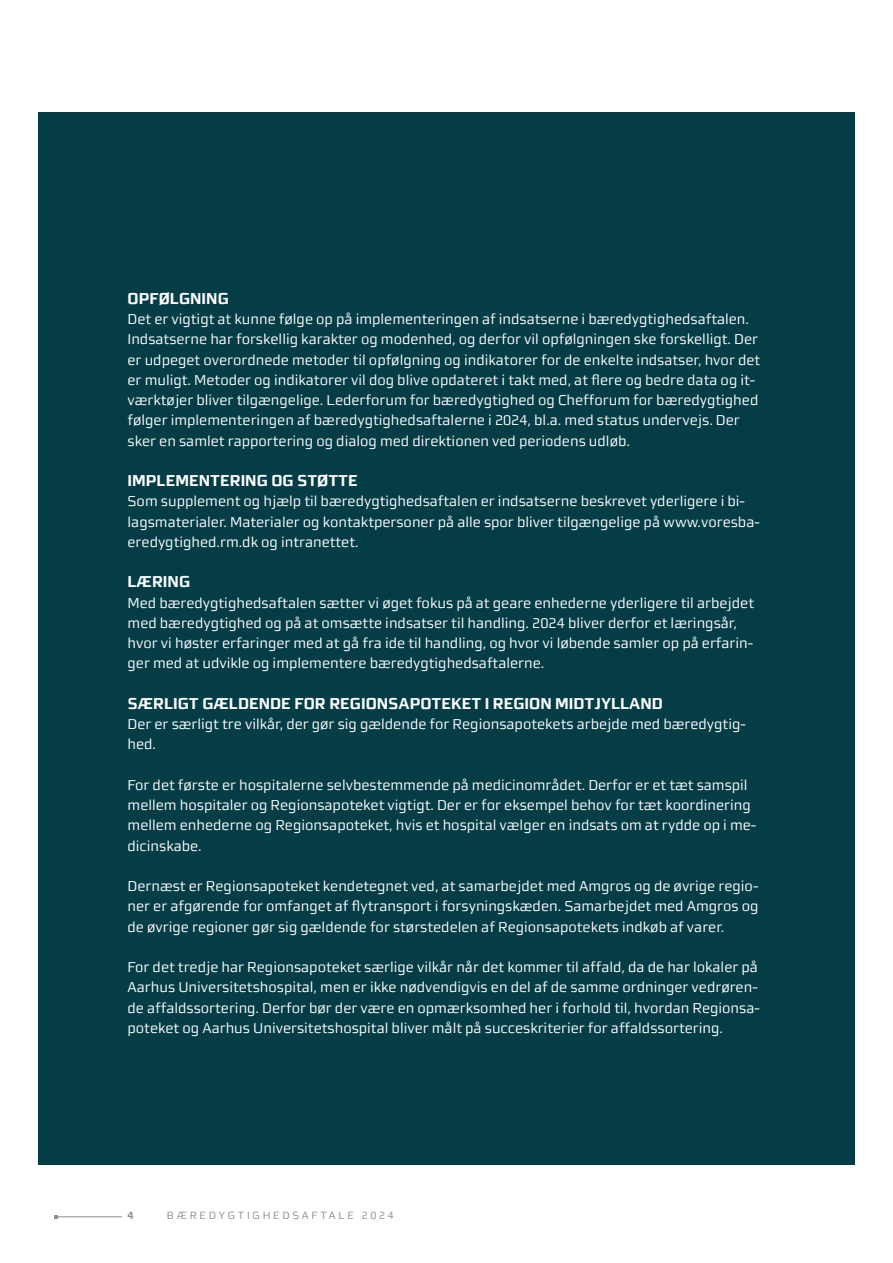
<style>
.page{position:relative;width:893px;height:1263px;background:#fff}
.page>*{position:absolute;margin:0;border:0;box-sizing:border-box;transform-origin:0 0}
.t1{font:700 15.75px "midtsans";color:#fff}
.t2{font:14.25px/20.2px "midtsans";color:#fff}
.t3{font:10.5px "midtsans";letter-spacing:.26em;color:#8a8c8f}
.t4{font:700 10.5px "midtsans";color:#8a8c8f}
</style>
<div class="page">
<div style="left:38px;top:113px;width:817px;height:1052px;background:#053d47"></div>
<hr style="left:55px;top:1216px;width:67px;height:1px;background:#8a8c8f">
<h3 class="t1" style="left:128px;top:289px;width:103px">OPFØLGNING</h3>
<p class="t2" style="left:128px;top:309px;width:634px">Det er vigtigt at kunne følge op på implementeringen af indsatserne i bæredygtighedsaftalen.<br>Indsatserne har forskellig karakter og modenhed, og derfor vil opfølgningen ske forskelligt. Der er udpeget overordnede metoder til opfølgning og indikatorer for de enkelte indsatser, hvor det er muligt. Metoder og indikatorer vil dog blive opdateret i takt med, at flere og bedre data og it&shy;værktøjer bliver tilgængelige. Lederforum for bæredygtighed og Chefforum for bæredygtighed følger implementeringen af bæredygtighedsaftalerne i 2024, bl.a. med status undervejs. Der sker en samlet rapportering og dialog med direktionen ved periodens udløb.</p>
<h3 class="t1" style="left:128px;top:471px;width:232px">IMPLEMENTERING OG STØTTE</h3>
<p class="t2" style="left:128px;top:491px;width:634px">Som supplement og hjælp til bæredygtighedsaftalen er indsatserne beskrevet yderligere i bi&shy;lagsmaterialer. Materialer og kontaktpersoner på alle spor bliver tilgængelige på www.voresba&shy;eredygtighed.rm.dk og intranettet.</p>
<h3 class="t1" style="left:128px;top:573px;width:64px">LÆRING</h3>
<p class="t2" style="left:128px;top:592px;width:628px">Med bæredygtighedsaftalen sætter vi øget fokus på at geare enhederne yderligere til arbejdet med bæredygtighed og på at omsætte indsatser til handling. 2024 bliver derfor et læringsår, hvor vi høster erfaringer med at gå fra ide til handling, og hvor vi løbende samler op på erfarin&shy;ger med at udvikle og implementere bæredygtighedsaftalerne.</p>
<h3 class="t1" style="left:128px;top:694px;width:537px">SÆRLIGT GÆLDENDE FOR REGIONSAPOTEKET I REGION MIDTJYLLAND</h3>
<p class="t2" style="left:128px;top:714px;width:620px">Der er særligt tre vilkår, der gør sig gældende for Regionsapotekets arbejde med bæredygtig&shy;hed.</p>
<p class="t2" style="left:128px;top:775px;width:630px">For det første er hospitalerne selvbestemmende på medicinområdet. Derfor er et tæt samspil mellem hospitaler og Regionsapoteket vigtigt. Der er for eksempel behov for tæt koordinering mellem enhederne og Regionsapoteket, hvis et hospital vælger en indsats om at rydde op i me&shy;dicinskabe.</p>
<p class="t2" style="left:128px;top:876px;width:632px;text-align:justify">Dernæst er Regionsapoteket kendetegnet ved, at samarbejdet med Amgros og de øvrige regio&shy;ner er afgørende for omfanget af flytransport i forsyningskæden. Samarbejdet med Amgros og de øvrige regioner gør sig gældende for størstedelen af Regionsapotekets indkøb af varer.</p>
<p class="t2" style="left:128px;top:957px;width:634px">For det tredje har Regionsapoteket særlige vilkår når det kommer til affald, da de har lokaler på Aarhus Universitetshospital, men er ikke nødvendigvis en del af de samme ordninger vedrøren&shy;de affaldssortering. Derfor bør der være en opmærksomhed her i forhold til, hvordan Regionsa&shy;poteket og Aarhus Universitetshospital bliver målt på succeskriterier for affaldssortering.</p>
<p class="t4" style="left:128px;top:1210px;width:8px">4</p>
<p class="t3" style="left:167px;top:1210px;width:229px">BÆREDYGTIGHEDSAFTALE 2024</p>
</div>
